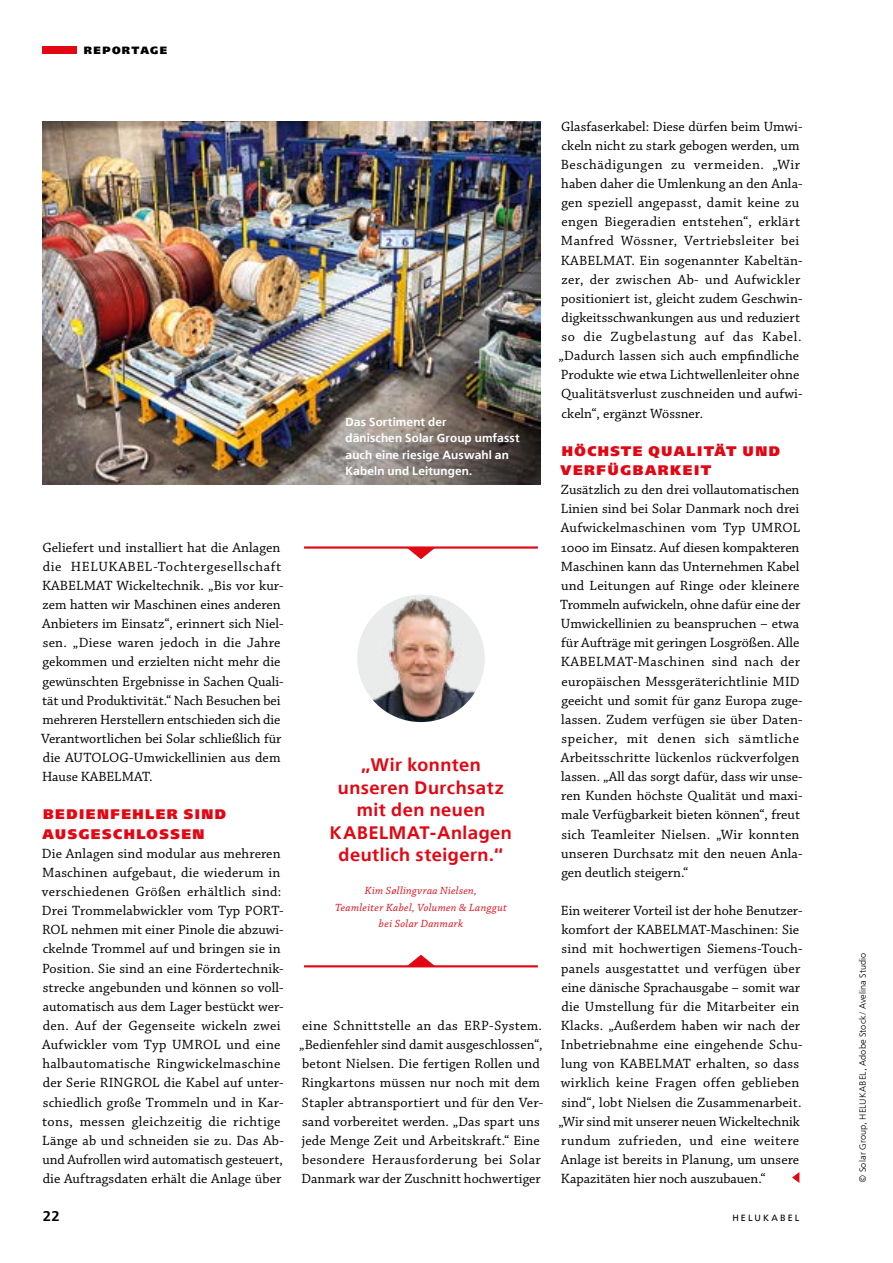
<style>
.page{position:relative;width:893px;height:1263px;background:#fff}
.page>*{position:absolute;margin:0;border:0;box-sizing:border-box;transform-origin:0 0}
.t1{font:600 18px/22.5px "Free Set";letter-spacing:.03em;color:#e30613;text-align:center}
.t2{font:600 14.25px "Free Set";color:#000}
.t3{font:14.1px/19.2px "Chaparral Pro";letter-spacing:.01em;color:#000}
.t4{font:800 13.8px/19.2px "Free Set";letter-spacing:.11em;color:#e30613}
.t5{font:600 11.7px/16.5px "Free Set";letter-spacing:.01em;color:#fff}
.t6{font:italic 10.95px/16.5px "Chaparral Pro";letter-spacing:.035em;color:#e30613;text-align:center}
.t7{font:800 10.5px "Free Set";letter-spacing:.13em;color:#000}
.t8{font:300 9px "Free Set";letter-spacing:.015em;color:#000}
.t9{font:9px "Free Set";letter-spacing:.235em;color:#000}
</style>
<div class="page">
<img style="left:43px;top:121px;width:497px;height:363px">
<svg style="left:792px;top:1172px;width:7px;height:11px"></svg>
<svg style="left:408px;top:549px;width:26px;height:10px"></svg>
<hr style="left:304px;top:546px;width:234px;height:3px;background:#e30613">
<svg style="left:408px;top:955px;width:26px;height:10px"></svg>
<hr style="left:304px;top:965px;width:234px;height:2px;background:#e30613">
<img style="left:357px;top:594px;width:128px;height:128px;border-radius:64px">
<div style="left:43px;top:47px;width:34px;height:7px;background:#e30613"></div>
<p class="t7" style="left:84px;top:44px;width:85px">REPORTAGE</p>
<p class="t5" style="left:345px;top:413px;width:176px">Das Sortiment der<br>dänischen Solar Group umfasst auch eine riesige Auswahl an<br>Kabeln und Leitungen.</p>
<p class="t3" style="left:41px;top:538px;width:244px">Geliefert und installiert hat die Anlagen die HELUKABEL-Tochtergesellschaft KABELMAT Wickeltechnik. „Bis vor kur&shy;zem hatten wir Maschinen eines anderen Anbieters im Einsatz“, erinnert sich Niel&shy;sen. „Diese waren jedoch in die Jahre gekommen und erzielten nicht mehr die gewünschten Ergebnisse in Sachen Quali&shy;tät und Produktivität.“ Nach Besuchen bei mehreren Herstellern entschieden sich die Verantwortlichen bei Solar schließlich für die AUTOLOG-Umwickellinien aus dem Hause KABELMAT.</p>
<p class="t4" style="left:43px;top:805px;width:185px">BEDIENFEHLER SIND<br>AUSGESCHLOSSEN</p>
<p class="t3" style="left:42px;top:844px;width:243px">Die Anlagen sind modular aus mehreren Maschinen aufgebaut, die wiederum in verschiedenen Größen erhältlich sind:<br>Drei Trommelabwickler vom Typ PORT-ROL nehmen mit einer Pinole die abzuwi&shy;ckelnde Trommel auf und bringen sie in Position. Sie sind an eine Fördertechnik&shy;strecke angebunden und können so voll&shy;automatisch aus dem Lager bestückt wer&shy;den. Auf der Gegenseite wickeln zwei Aufwickler vom Typ UMROL und eine halbautomatische Ringwickelmaschine der Serie RINGROL die Kabel auf unter&shy;schiedlich große Trommeln und in Kar&shy;tons, messen gleichzeitig die richtige Länge ab und schneiden sie zu. Das Ab&shy;und Aufrollen wird automatisch gesteuert, die Auftragsdaten erhält die Anlage über</p>
<p class="t1" style="left:330px;top:753px;width:183px">„Wir konnten unseren Durchsatz mit den neuen<br>KABELMAT-Anlagen deutlich steigern.“</p>
<p class="t6" style="left:335px;top:883px;width:173px">Kim Søllingvraa Nielsen,<br>Teamleiter Kabel, Volumen &amp; Langgut bei Solar Danmark</p>
<p class="t3" style="left:299px;top:1016px;width:245px">eine Schnittstelle an das ERP-System. „Bedienfehler sind damit ausgeschlossen“, betont Nielsen. Die fertigen Rollen und Ringkartons müssen nur noch mit dem Stapler abtransportiert und für den Ver&shy;sand vorbereitet werden. „Das spart uns jede Menge Zeit und Arbeitskraft.“ Eine besondere Herausforderung bei Solar Danmark war der Zuschnitt hochwertiger</p>
<p class="t3" style="left:558px;top:117px;width:245px">Glasfaserkabel: Diese dürfen beim Umwi&shy;ckeln nicht zu stark gebogen werden, um Beschädigungen zu vermeiden. „Wir haben daher die Umlenkung an den Anla&shy;gen speziell angepasst, damit keine zu engen Biegeradien entstehen“, erklärt Manfred Wössner, Vertriebsleiter bei KABELMAT. Ein sogenannter Kabeltän&shy;zer, der zwischen Ab- und Aufwickler positioniert ist, gleicht zudem Geschwin&shy;digkeitsschwankungen aus und reduziert so die Zugbelastung auf das Kabel. „Dadurch lassen sich auch empfindliche Produkte wie etwa Lichtwellenleiter ohne Qualitätsverlust zuschneiden und aufwi&shy;ckeln“, ergänzt Wössner.</p>
<p class="t4" style="left:561px;top:441px;width:221px">HÖCHSTE QUALITÄT UND<br>VERFÜGBARKEIT</p>
<p class="t3" style="left:560px;top:481px;width:244px">Zusätzlich zu den drei vollautomatischen Linien sind bei Solar Danmark noch drei Aufwickelmaschinen vom Typ UMROL 1000 im Einsatz. Auf diesen kompakteren Maschinen kann das Unternehmen Kabel und Leitungen auf Ringe oder kleinere Trommeln aufwickeln, ohne dafür eine der Umwickellinien zu beanspruchen – etwa für Aufträge mit geringen Losgrößen. Alle KABELMAT-Maschinen sind nach der europäischen Messgeräterichtlinie MID geeicht und somit für ganz Europa zuge&shy;lassen. Zudem verfügen sie über Daten&shy;speicher, mit denen sich sämtliche Arbeitsschritte lückenlos rückverfolgen lassen. „All das sorgt dafür, dass wir unse&shy;ren Kunden höchste Qualität und maxi&shy;male Verfügbarkeit bieten können“, freut sich Teamleiter Nielsen. „Wir konnten unseren Durchsatz mit den neuen Anla&shy;gen deutlich steigern.“</p>
<p class="t3" style="left:558px;top:902px;width:245px">Ein weiterer Vorteil ist der hohe Benutzer&shy;komfort der KABELMAT-Maschinen: Sie sind mit hochwertigen Siemens-Touch&shy;panels ausgestattet und verfügen über eine dänische Sprachausgabe – somit war die Umstellung für die Mitarbeiter ein Klacks. „Außerdem haben wir nach der Inbetriebnahme eine eingehende Schu&shy;lung von KABELMAT erhalten, so dass wirklich keine Fragen offen geblieben sind“, lobt Nielsen die Zusammenarbeit. „Wir sind mit unserer neuen Wickeltechnik rundum zufrieden, und eine weitere Anlage ist bereits in Planung, um unsere Kapazitäten hier noch auszubauen.“</p>
<p class="t2" style="left:43px;top:1207px;width:19px">22</p>
<p class="t9" style="left:732px;top:1212px;width:69px">HELUKABEL</p>
<p class="t8" style="left:857px;top:1183px;width:232px;rotate:-90deg">© Solar Group, HELUKABEL, Adobe Stock/ Avelina Studio</p>
</div>
